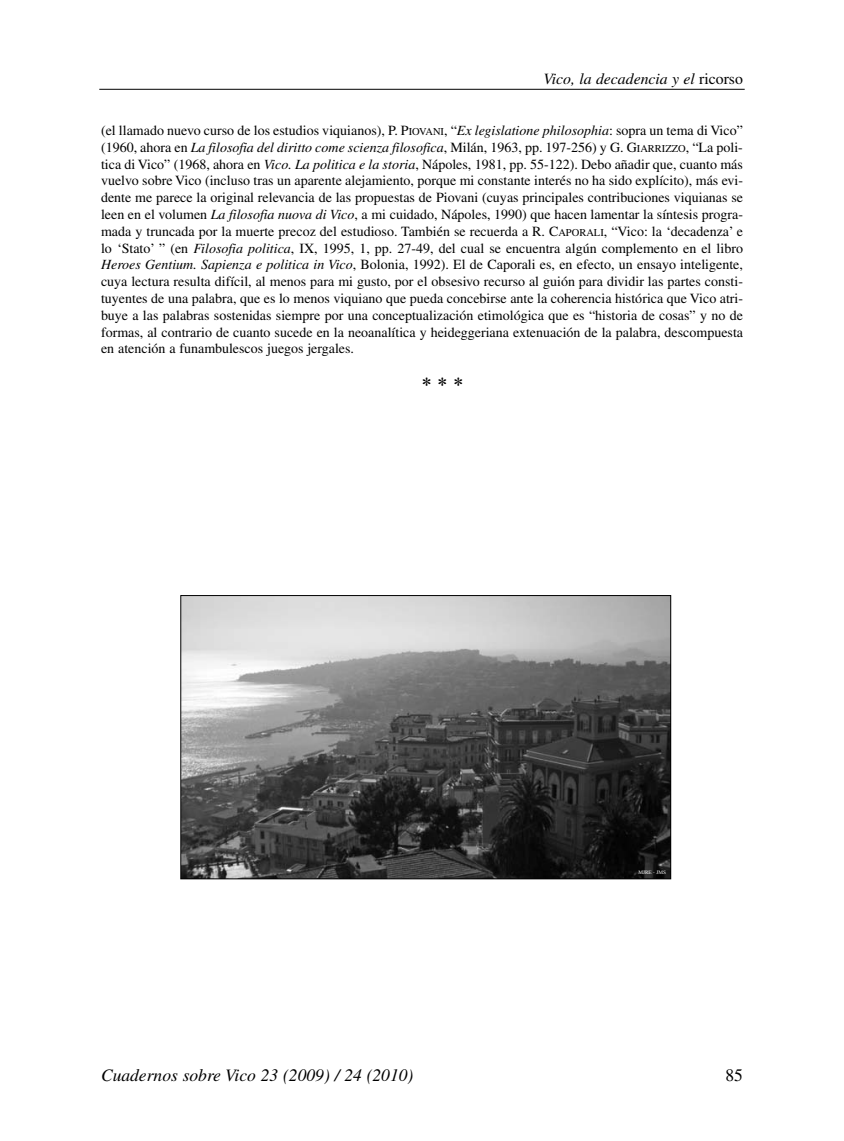
<style>
.page{position:relative;width:844px;height:1141px;background:#fff}
.page>*{position:absolute;margin:0;border:0;box-sizing:border-box;transform-origin:0 0}
.t1{font:21px "Times New Roman";color:#000}
.t2{font:italic 17.5px "Times";color:#000}
.t3{font:17.5px "Times";color:#000}
.t4{font:italic 15.75px "Times";color:#000}
.t5{font:14px/16.8px "Times";color:#000;text-align:justify}
.t6{font:5.25px "Times";color:#fff}
.s1{font-style:normal}
.s2{font-size:10.5px}
.s3{font-style:italic}
</style>
<div class="page">
<hr style="left:99px;top:89px;width:645px;height:1px;background:#000">
<img style="left:182px;top:597px;width:486px;height:280px">
<div style="left:180px;top:595px;width:490px;height:284px;border:1px solid #000"></div>
<p class="t4" style="left:543px;top:73px;width:201px">Vico, la decadencia y el <span class="s1">ricorso</span></p>
<p class="t5" style="left:101px;top:123px;width:643px">(el llamado nuevo curso de los estudios viquianos), P. P<span class="s2">IOVANI</span>, “<span class="s3">Ex legislatione philosophia</span>: sopra un tema di Vico” (1960, ahora en <span class="s3">La filosofia del diritto come scienza filosofica</span>, Milán, 1963, pp. 197-256) y G. G<span class="s2">IARRIZZO</span>, “La poli&shy;tica di Vico” (1968, ahora en <span class="s3">Vico. La politica e la storia</span>, Nápoles, 1981, pp. 55-122). Debo añadir que, cuanto más vuelvo sobre Vico (incluso tras un aparente alejamiento, porque mi constante interés no ha sido explícito), más evi&shy;dente me parece la original relevancia de las propuestas de Piovani (cuyas principales contribuciones viquianas se leen en el volumen <span class="s3">La filosofia nuova di Vico</span>, a mi cuidado, Nápoles, 1990) que hacen lamentar la síntesis progra&shy;mada y truncada por la muerte precoz del estudioso. También se recuerda a R. C<span class="s2">APORALI</span>, “Vico: la ‘decadenza’ e lo ‘Stato’ ” (en <span class="s3">Filosofia politica</span>, IX, 1995, 1, pp. 27-49, del cual se encuentra algún complemento en el libro <span class="s3">Heroes Gentium. Sapienza e politica in Vico</span>, Bolonia, 1992). El de Caporali es, en efecto, un ensayo inteligente, cuya lectura resulta difícil, al menos para mi gusto, por el obsesivo recurso al guión para dividir las partes consti&shy;tuyentes de una palabra, que es lo menos viquiano que pueda concebirse ante la coherencia histórica que Vico atri&shy;buye a las palabras sostenidas siempre por una conceptualización etimológica que es “historia de cosas” y no de formas, al contrario de cuanto sucede en la neoanalítica y heideggeriana extenuación de la palabra, descompuesta en atención a funambulescos juegos jergales.</p>
<h1 class="t1" style="left:421px;top:372px;width:43px">***</h1>
<p class="t6" style="left:638px;top:870px;width:29px">MJRE - JMS</p>
<p class="t2" style="left:101px;top:1069px;width:314px">Cuadernos sobre Vico 23 (2009) / 24 (2010)</p>
<p class="t3" style="left:725px;top:1069px;width:19px">85</p>
</div>
